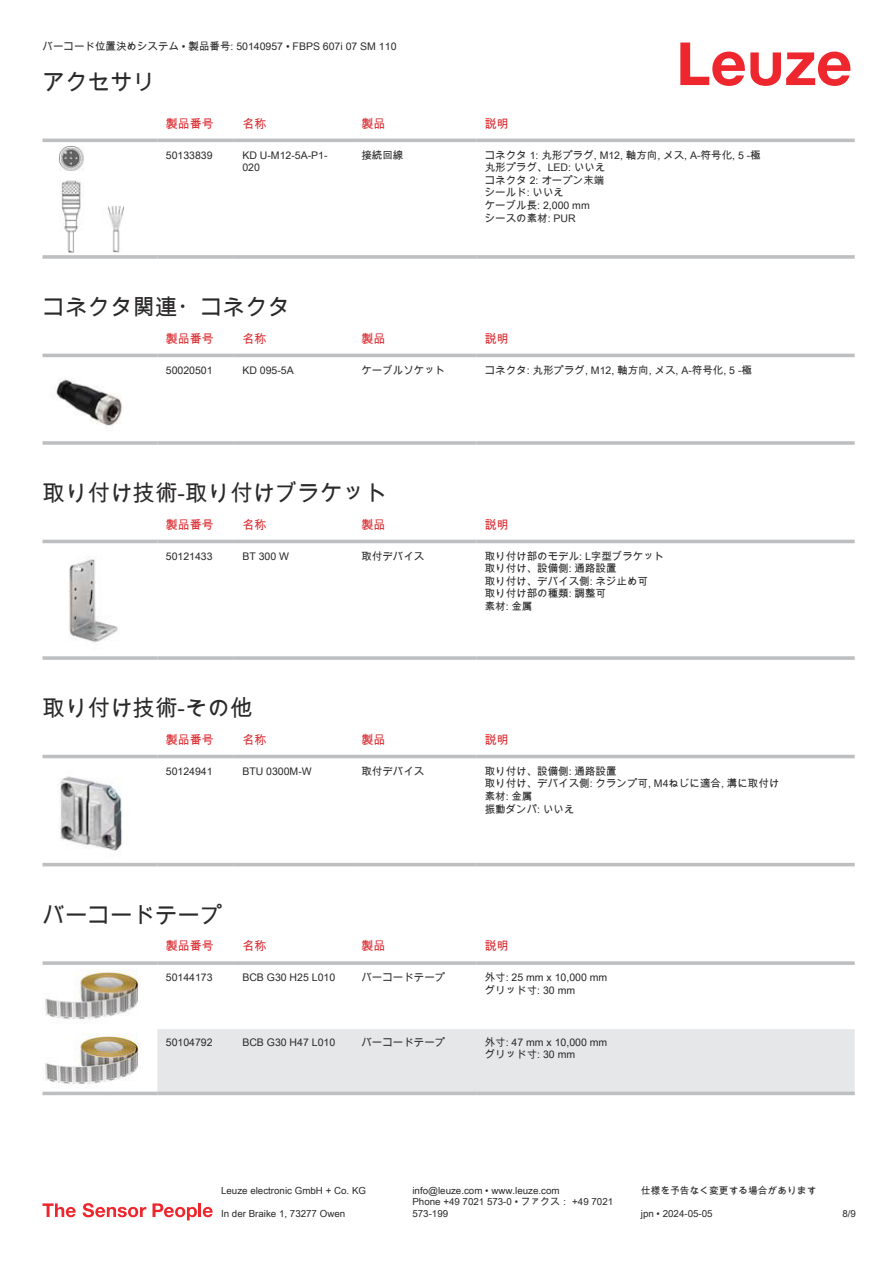
<style>
.page{position:relative;width:893px;height:1263px;background:#fff}
.page>*{position:absolute;margin:0;border:0;box-sizing:border-box;transform-origin:0 0}
.t1{font:22.5px "Arial Unicode MS";color:#2b292a}
.t2{font:12px "Arial Unicode MS";color:#db2a30}
.t3{font:10.5px/12.6px "Arial Unicode MS";color:#2b292a}
.t4{font:9.75px/11.7px "Arial Unicode MS";color:#2b292a}
</style>
<div class="page">
<svg style="left:680px;top:43px;width:170px;height:43px"></svg>
<svg style="left:43px;top:138px;width:812px;height:1px"></svg>
<hr style="left:43px;top:139px;width:114px;height:3px;background:#bdbfc1">
<hr style="left:157px;top:139px;width:77px;height:3px;background:#bdbfc1">
<hr style="left:234px;top:139px;width:119px;height:3px;background:#bdbfc1">
<hr style="left:353px;top:139px;width:123px;height:3px;background:#bdbfc1">
<hr style="left:476px;top:139px;width:379px;height:3px;background:#bdbfc1">
<svg style="left:43px;top:255px;width:114px;height:4px"></svg>
<hr style="left:157px;top:255px;width:77px;height:4px;background:#c7c8ca">
<hr style="left:234px;top:255px;width:119px;height:4px;background:#bdbfc1">
<svg style="left:353px;top:255px;width:123px;height:4px"></svg>
<hr style="left:476px;top:255px;width:379px;height:4px;background:#c7c8ca">
<img style="left:59px;top:146px;width:65px;height:107px">
<svg style="left:43px;top:353px;width:812px;height:5px;fill:#efeff0"></svg>
<hr style="left:43px;top:354px;width:114px;height:3px;background:#bdbfc1">
<hr style="left:157px;top:354px;width:77px;height:3px;background:#bdbfc1">
<hr style="left:234px;top:354px;width:119px;height:3px;background:#bdbfc1">
<hr style="left:353px;top:354px;width:123px;height:3px;background:#bdbfc1">
<hr style="left:476px;top:354px;width:379px;height:3px;background:#bdbfc1">
<hr style="left:43px;top:441px;width:114px;height:4px;background:#bdbfc1">
<hr style="left:157px;top:441px;width:77px;height:4px;background:#c9cbcc">
<hr style="left:234px;top:441px;width:119px;height:4px;background:#c4c6c7">
<hr style="left:353px;top:441px;width:123px;height:4px;background:#bdbfc1">
<hr style="left:476px;top:441px;width:379px;height:4px;background:#c9cbcc">
<img style="left:56px;top:379px;width:67px;height:48px">
<div style="left:43px;top:539px;width:812px;height:5px;background:#eeefef"></div>
<hr style="left:43px;top:540px;width:114px;height:3px;background:#bdbfc1">
<hr style="left:157px;top:540px;width:77px;height:3px;background:#bdbfc1">
<hr style="left:234px;top:540px;width:119px;height:3px;background:#bdbfc1">
<hr style="left:353px;top:540px;width:123px;height:3px;background:#bdbfc1">
<hr style="left:476px;top:540px;width:379px;height:3px;background:#bdbfc1">
<svg style="left:43px;top:656px;width:114px;height:4px"></svg>
<hr style="left:157px;top:656px;width:77px;height:4px;background:#c6c8ca">
<svg style="left:234px;top:656px;width:119px;height:4px"></svg>
<svg style="left:353px;top:656px;width:123px;height:4px"></svg>
<hr style="left:476px;top:656px;width:379px;height:4px;background:#c6c8ca">
<img style="left:69px;top:556px;width:49px;height:87px">
<svg style="left:43px;top:754px;width:812px;height:113px"></svg>
<hr style="left:43px;top:755px;width:114px;height:3px;background:#bdbfc1">
<hr style="left:157px;top:755px;width:77px;height:3px;background:#bdbfc1">
<hr style="left:234px;top:755px;width:119px;height:3px;background:#bdbfc1">
<hr style="left:353px;top:755px;width:123px;height:3px;background:#bdbfc1">
<hr style="left:476px;top:755px;width:379px;height:3px;background:#bdbfc1">
<hr style="left:43px;top:863px;width:114px;height:3px;background:#bdbfc1">
<hr style="left:157px;top:863px;width:77px;height:3px;background:#bdbfc1">
<hr style="left:234px;top:863px;width:119px;height:3px;background:#bdbfc1">
<hr style="left:353px;top:863px;width:123px;height:3px;background:#bdbfc1">
<hr style="left:476px;top:863px;width:379px;height:3px;background:#bdbfc1">
<img style="left:43px;top:762px;width:97px;height:98px">
<svg style="left:43px;top:983px;width:811px;height:113px"></svg>
<div style="left:157px;top:1029px;width:698px;height:62px;background:#e6e7e9"></div>
<svg style="left:43px;top:961px;width:114px;height:4px"></svg>
<svg style="left:157px;top:961px;width:77px;height:4px"></svg>
<svg style="left:234px;top:961px;width:119px;height:4px"></svg>
<svg style="left:353px;top:961px;width:123px;height:4px"></svg>
<svg style="left:476px;top:961px;width:379px;height:4px;background:#c3c5c7"></svg>
<svg style="left:43px;top:1091px;width:114px;height:4px"></svg>
<svg style="left:157px;top:1091px;width:77px;height:4px"></svg>
<svg style="left:234px;top:1091px;width:119px;height:4px"></svg>
<svg style="left:353px;top:1091px;width:123px;height:4px"></svg>
<svg style="left:476px;top:1091px;width:379px;height:4px;background:#c3c5c7"></svg>
<img style="left:43px;top:969px;width:97px;height:56px">
<img style="left:43px;top:1033px;width:97px;height:56px">
<svg style="left:43px;top:1203px;width:33px;height:14px"></svg>
<svg style="left:83px;top:1203px;width:63px;height:14px"></svg>
<svg style="left:153px;top:1203px;width:44px;height:17px"></svg>
<hr style="left:198px;top:1203px;width:3px;height:14px;background:#ed272d">
<svg style="left:203px;top:1207px;width:10px;height:10px"></svg>
<p class="t3" style="left:43px;top:40px;width:355px">バーコード位置決めシステム • 製品番号: 50140957 • FBPS 607i 07 SM 110</p>
<h1 class="t1" style="left:43px;top:66px;width:114px">アクセサリ</h1>
<p class="t2" style="left:166px;top:115px;width:49px">製品番号</p>
<p class="t2" style="left:242px;top:115px;width:25px">名称</p>
<p class="t2" style="left:361px;top:115px;width:25px">製品</p>
<p class="t2" style="left:485px;top:115px;width:25px">説明</p>
<p class="t3" style="left:166px;top:148px;width:48px">50133839</p>
<p class="t3" style="left:242px;top:148px;width:87px">KD U-M12-5A-P1-<br>020</p>
<p class="t3" style="left:361px;top:148px;width:43px">接続回線</p>
<p class="t3" style="left:485px;top:148px;width:277px">コネクタ 1: 丸形プラグ, M12, 軸方向, メス, A-符号化, 5 -極丸形プラグ、LED: いいえ<br>コネクタ 2: オープン末端<br>シールド: いいえ<br>ケーブル長: 2,000 mm<br>シースの素材: PUR</p>
<h1 class="t1" style="left:43px;top:291px;width:249px">コネクタ関連・コネクタ</h1>
<p class="t2" style="left:166px;top:330px;width:49px">製品番号</p>
<p class="t2" style="left:242px;top:330px;width:25px">名称</p>
<p class="t2" style="left:361px;top:330px;width:25px">製品</p>
<p class="t2" style="left:485px;top:330px;width:25px">説明</p>
<p class="t3" style="left:166px;top:363px;width:48px">50020501</p>
<p class="t3" style="left:242px;top:363px;width:53px">KD 095-5A</p>
<p class="t3" style="left:361px;top:363px;width:85px">ケーブルソケット</p>
<p class="t3" style="left:485px;top:363px;width:269px">コネクタ: 丸形プラグ, M12, 軸方向, メス, A-符号化, 5 -極</p>
<h1 class="t1" style="left:43px;top:477px;width:346px">取り付け技術-取り付けブラケット</h1>
<p class="t2" style="left:166px;top:516px;width:49px">製品番号</p>
<p class="t2" style="left:242px;top:516px;width:25px">名称</p>
<p class="t2" style="left:361px;top:516px;width:25px">製品</p>
<p class="t2" style="left:485px;top:516px;width:25px">説明</p>
<p class="t3" style="left:166px;top:549px;width:48px">50121433</p>
<p class="t3" style="left:242px;top:549px;width:48px">BT 300 W</p>
<p class="t3" style="left:361px;top:549px;width:64px">取付デバイス</p>
<p class="t3" style="left:485px;top:549px;width:181px">取り付け部のモデル: L字型ブラケット取り付け、設備側: 通路設置<br>取り付け、デバイス側: ネジ止め可<br>取り付け部の種類: 調整可<br>素材: 金属</p>
<h1 class="t1" style="left:43px;top:692px;width:211px">取り付け技術-その他</h1>
<p class="t2" style="left:166px;top:731px;width:49px">製品番号</p>
<p class="t2" style="left:242px;top:731px;width:25px">名称</p>
<p class="t2" style="left:361px;top:731px;width:25px">製品</p>
<p class="t2" style="left:485px;top:731px;width:25px">説明</p>
<p class="t3" style="left:166px;top:764px;width:48px">50124941</p>
<p class="t3" style="left:242px;top:764px;width:71px">BTU 0300M-W</p>
<p class="t3" style="left:361px;top:764px;width:64px">取付デバイス</p>
<p class="t3" style="left:485px;top:764px;width:296px">取り付け、設備側: 通路設置<br>取り付け、デバイス側: クランプ可, M4ねじに適合, 溝に取付け素材: 金属<br>振動ダンパ: いいえ</p>
<h1 class="t1" style="left:43px;top:899px;width:182px">バーコードテープ</h1>
<p class="t2" style="left:166px;top:937px;width:49px">製品番号</p>
<p class="t2" style="left:242px;top:937px;width:25px">名称</p>
<p class="t2" style="left:361px;top:937px;width:25px">製品</p>
<p class="t2" style="left:485px;top:937px;width:25px">説明</p>
<p class="t3" style="left:166px;top:971px;width:48px">50144173</p>
<p class="t3" style="left:242px;top:971px;width:94px">BCB G30 H25 L010</p>
<p class="t3" style="left:361px;top:971px;width:85px">バーコードテープ</p>
<p class="t3" style="left:485px;top:971px;width:124px">外寸: 25 mm x 10,000 mmグリッド寸: 30 mm</p>
<p class="t3" style="left:166px;top:1035px;width:48px">50104792</p>
<p class="t3" style="left:242px;top:1035px;width:94px">BCB G30 H47 L010</p>
<p class="t3" style="left:361px;top:1035px;width:85px">バーコードテープ</p>
<p class="t3" style="left:485px;top:1035px;width:124px">外寸: 47 mm x 10,000 mmグリッド寸: 30 mm</p>
<p class="t4" style="left:221px;top:1184px;width:146px">Leuze electronic GmbH + Co. KG</p>
<p class="t4" style="left:412px;top:1184px;width:149px">info@leuze.com • www.leuze.com</p>
<p class="t4" style="left:641px;top:1184px;width:177px">仕様を予告なく変更する場合があります</p>
<p class="t4" style="left:221px;top:1207px;width:126px">In der Braike 1, 73277 Owen</p>
<p class="t4" style="left:412px;top:1196px;width:202px">Phone +49 7021 573-0 • ファクス： +49 7021<br>573-199</p>
<p class="t4" style="left:641px;top:1207px;width:73px">jpn • 2024-05-05</p>
<p class="t4" style="left:842px;top:1207px;width:15px">8/9</p>
</div>
